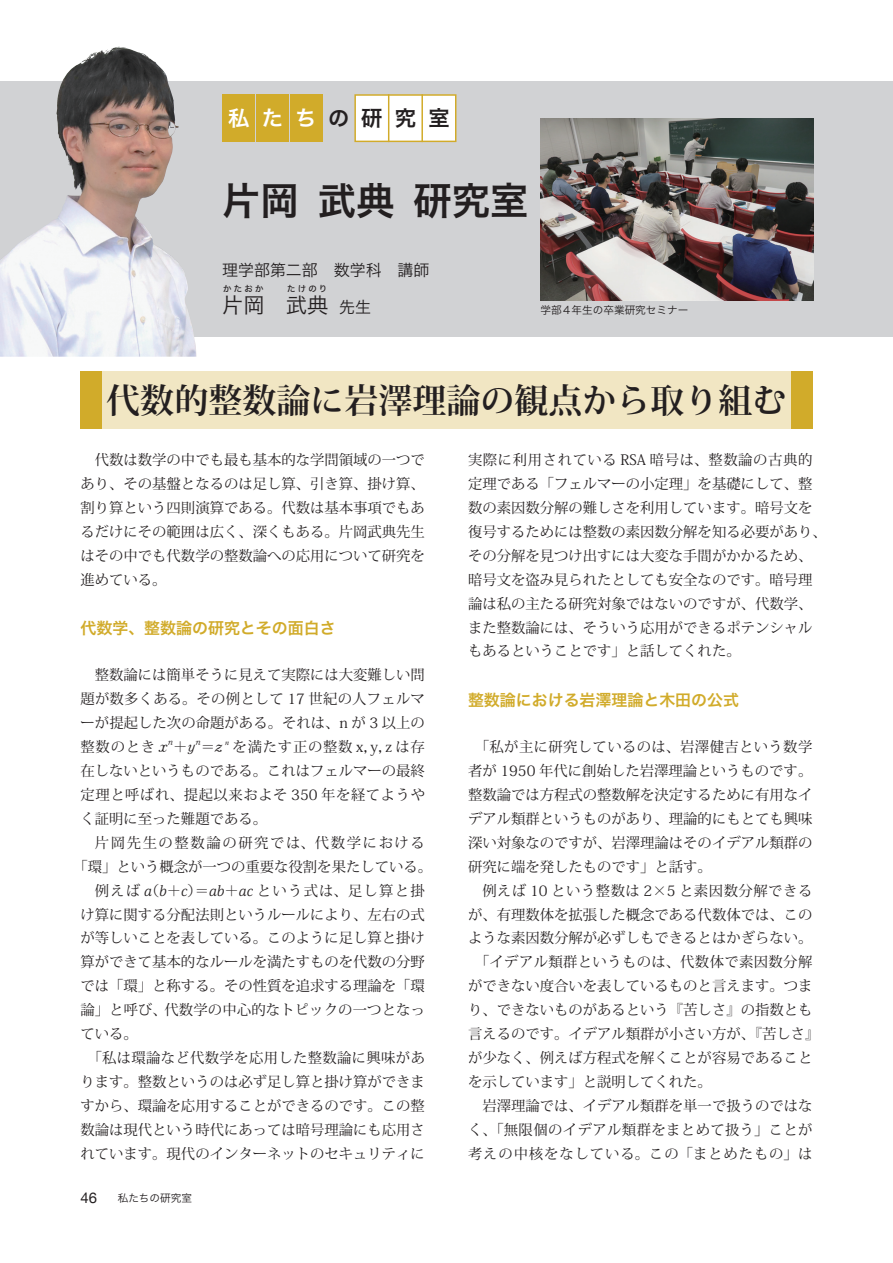
<style>
.page{position:relative;width:893px;height:1263px;background:#fff}
.page>*{position:absolute;margin:0;border:0;box-sizing:border-box;transform-origin:0 0}
.t1{font:38.25px "Hiragino Sans Pr 6 N W6";color:#231f20}
.t2{font:700 34.05px "Koz Min Pr 6 N";color:#231f20}
.t3{font:21.3px "Hiragino Sans Pr 6 N W6";letter-spacing:.575em;color:#231f20}
.t4{font:21.3px "Hiragino Sans Pr 6 N W3";color:#231f20}
.t5{font:15.9px "Hiragino Sans Pr 6 N W6";color:#d1ab2a}
.t6{font:15.9px "Hiragino Sans Pr 6 N W3";color:#231f20}
.t7{font:14.85px "Helvetica Neue";color:#231f20}
.t8{font:14.4px/23.9px "Koz Min Pr 6 N";color:#231f20;text-align:justify}
.t9{font:14.4px "Koz Min Pr 6 N";letter-spacing:.09em;color:#231f20}
.t10{font:14.4px "Koz Min Pr 6 N";letter-spacing:.04em;color:#231f20}
.t11{font:14.4px "Koz Min Pr 6 N";letter-spacing:.025em;color:#231f20}
.t12{font:14.4px "Koz Min Pr 6 N";letter-spacing:.11em;color:#231f20}
.t13{font:14.4px "Koz Min Pr 6 N";letter-spacing:.05em;color:#231f20}
.t14{font:10.65px "Hiragino Sans Pr 6 N W3";color:#231f20}
.t15{font:9px "Hiragino Sans Pr 6 N W3";letter-spacing:.175em;color:#231f20}
.t16{font:italic 8.4px "B2 G Math";color:#231f20}
.t17{font:italic 8.4px "Adobe Garamond Pro";color:#231f20}
.s1{color:#fff}
.s2{font-family:"B2 G Math";font-style:italic}
</style>
<div class="page">
<svg style="left:0;top:81px;width:880px;height:256px;background:#d1d0d2"></svg>
<div style="left:355px;top:95px;width:101px;height:46px;background:#fff"></div>
<div style="left:354px;top:94px;width:102px;height:48px;border:1px solid #d1ab2a"></div>
<hr style="left:388px;top:94px;width:1px;height:48px;background:#d1ab2a">
<hr style="left:421px;top:94px;width:2px;height:48px;background:#d1ab2a">
<div style="left:222px;top:94px;width:32px;height:48px;background:#d1ab2a"></div>
<div style="left:256px;top:94px;width:32px;height:48px;background:#d1ab2a"></div>
<div style="left:290px;top:94px;width:33px;height:48px;background:#d1ab2a"></div>
<div style="left:81px;top:372px;width:731px;height:57px;background:#f1e6c3"></div>
<div style="left:791px;top:372px;width:21px;height:57px;background:#d1ab2a"></div>
<div style="left:81px;top:372px;width:21px;height:57px;background:#d1ab2a"></div>
<img style="left:56px;top:47px;width:69px;height:155px">
<img style="left:541px;top:118px;width:272px;height:182px">
<div style="left:880px;top:81px;width:13px;height:256px;background:#d1d2d4"></div>
<h3 class="t3" style="left:228px;top:99px;width:223px"><span class="s1">私たち</span>の研究室</h3>
<h1 class="t1" style="left:222px;top:166px;width:308px">片岡 武典 研究室</h1>
<p class="t6" style="left:222px;top:256px;width:209px">理学部第二部　数学科　講師</p>
<p class="t15" style="left:223px;top:281px;width:42px">かたおか</p>
<h3 class="t4" style="left:222px;top:286px;width:44px">片岡</h3>
<p class="t15" style="left:287px;top:281px;width:42px">たけのり</p>
<h3 class="t4" style="left:286px;top:286px;width:44px">武典</h3>
<p class="t6" style="left:339px;top:293px;width:33px">先生</p>
<p class="t14" style="left:541px;top:300px;width:149px">学部4年生の卒業研究セミナー</p>
<h2 class="t2" style="left:106px;top:382px;width:682px">代数的整数論に岩澤理論の観点から取り組む</h2>
<p class="t8" style="left:81px;top:448px;width:346px">　代数は数学の中でも最も基本的な学問領域の一つであり、その基盤となるのは足し算、引き算、掛け算、割り算という四則演算である。代数は基本事項でもあるだけにその範囲は広く、深くもある。片岡武典先生はその中でも代数学の整数論への応用について研究を進めている。</p>
<p class="t5" style="left:81px;top:613px;width:257px">代数学、整数論の研究とその面白さ</p>
<p class="t8" style="left:81px;top:663px;width:346px">　整数論には簡単そうに見えて実際には大変難しい問題が数多くある。その例として 17 世紀の人フェルマーが提起した次の命題がある。それは、n が 3 以上の整数のとき <span class="s2">x</span> ＋<span class="s2">y</span> ＝<span class="s2">z</span></p>
<p class="t16" style="left:168px;top:736px;width:7px">n</p>
<p class="t16" style="left:195px;top:736px;width:7px">n</p>
<p class="t17" style="left:225px;top:737px;width:6px">n</p>
<p class="t13" style="left:233px;top:739px;width:194px">を満たす正の整数 x，y，z は存</p>
<p class="t8" style="left:81px;top:759px;width:346px">在しないというものである。これはフェルマーの最終</p>
<p class="t10" style="left:81px;top:786px;width:346px">定理と呼ばれ、提起以来およそ 350 年を経てようや</p>
<p class="t8" style="left:81px;top:807px;width:188px">く証明に至った難題である。</p>
<p class="t12" style="left:81px;top:834px;width:346px">　片岡先生の整数論の研究では、代数学における</p>
<p class="t8" style="left:73px;top:855px;width:360px">「環」という概念が一つの重要な役割を果たしている。</p>
<p class="t9" style="left:81px;top:882px;width:346px">　例えば a（b＋c）＝ab＋ac という式は、足し算と掛</p>
<p class="t8" style="left:81px;top:903px;width:346px">け算に関する分配法則というルールにより、左右の式</p>
<p class="t8" style="left:81px;top:926px;width:346px">が等しいことを表している。このように足し算と掛け</p>
<p class="t8" style="left:81px;top:950px;width:346px">算ができて基本的なルールを満たすものを代数の分野</p>
<p class="t8" style="left:81px;top:974px;width:346px">では「環」と称する。その性質を追求する理論を「環</p>
<p class="t8" style="left:81px;top:998px;width:346px">論」と呼び、代数学の中心的なトピックの一つとなっ</p>
<p class="t8" style="left:81px;top:1022px;width:59px">ている。</p>
<p class="t11" style="left:81px;top:1050px;width:346px">　「私は環論など代数学を応用した整数論に興味があ</p>
<p class="t8" style="left:81px;top:1070px;width:346px">ります。整数というのは必ず足し算と掛け算ができま</p>
<p class="t8" style="left:81px;top:1094px;width:346px">すから、環論を応用することができるのです。この整</p>
<p class="t8" style="left:81px;top:1118px;width:346px">数論は現代という時代にあっては暗号理論にも応用さ</p>
<p class="t8" style="left:81px;top:1142px;width:346px">れています。現代のインターネットのセキュリティに</p>
<p class="t7" style="left:81px;top:1187px;width:18px">46</p>
<p class="t14" style="left:118px;top:1189px;width:76px">私たちの研究室</p>
<p class="t8" style="left:468px;top:448px;width:360px;text-align:left">実際に利用されている RSA 暗号は、整数論の古典的定理である「フェルマーの小定理」を基礎にして、整数の素因数分解の難しさを利用しています。暗号文を復号するためには整数の素因数分解を知る必要があり、その分解を見つけ出すには大変な手間がかかるため、暗号文を盗み見られたとしても安全なのです。暗号理論は私の主たる研究対象ではないのですが、代数学、また整数論には、そういう応用ができるポテンシャルもあるということです」と話してくれた。</p>
<p class="t5" style="left:468px;top:685px;width:273px">整数論における岩澤理論と木田の公式</p>
<p class="t8" style="left:468px;top:735px;width:353px;text-align:left">　「私が主に研究しているのは、岩澤健吉という数学者が 1950 年代に創始した岩澤理論というものです。整数論では方程式の整数解を決定するために有用なイデアル類群というものがあり、理論的にもとても興味深い対象なのですが、岩澤理論はそのイデアル類群の研究に端を発したものです」と話す。<br>　例えば 10 という整数は 2×5 と素因数分解できるが、有理数体を拡張した概念である代数体では、このような素因数分解が必ずしもできるとはかぎらない。　「イデアル類群というものは、代数体で素因数分解ができない度合いを表しているものと言えます。つまり、できないものがあるという『苦しさ』の指数とも言えるのです。イデアル類群が小さい方が、『苦しさ』が少なく、例えば方程式を解くことが容易であることを示しています」と説明してくれた。<br>　岩澤理論では、イデアル類群を単一で扱うのではなく、「無限個のイデアル類群をまとめて扱う」ことが考えの中核をなしている。この「まとめたもの」は</p>
</div>
